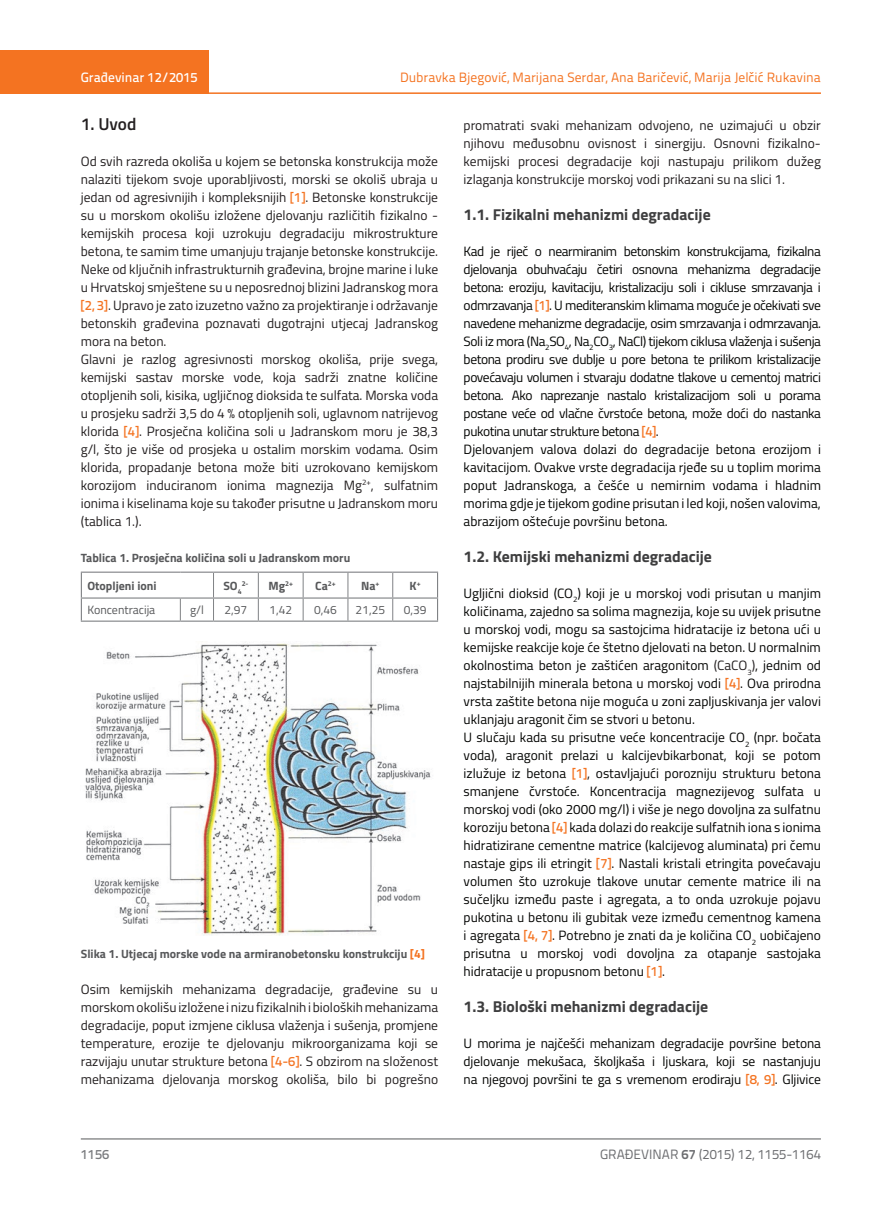
<style>
.page{position:relative;width:872px;height:1212px;background:#fff}
.page>*{position:absolute;margin:0;border:0;box-sizing:border-box;transform-origin:0 0}
.t1{font:600 17.25px "Titillium";color:#231f20}
.t2{font:700 15.75px "Titillium";color:#3e3e3f}
.t3{font:13.5px/18px "Titillium";color:#231f20;text-align:justify}
.t4{font:13.5px/18px "Titillium";color:#040503}
.t5{font:13.5px/18px "Titillium";letter-spacing:-.03em;color:#040503}
.t6{font:13.5px "Titillium Text 22 L";color:#f47321}
.t7{font:13.5px "Titillium Text 22 L";color:#6c6d70}
.t8{font:500 13.5px "Titillium Text 22 L";color:#fff}
.t9{font:500 13.5px "Titillium Text 22 L";color:#787a7d}
.t10{font:700 12px "Titillium";color:#57585a}
.t11{font:12px "Titillium";color:#57585a}
.t12{font:700 7.05px "Titillium";color:#57585a}
.s1{font-family:"Titillium Text 22 L";font-weight:500;color:#f47321}
.s2{color:#f47321}
.s3{color:#231f20}
.s4{font-weight:700}
</style>
<div class="page">
<div style="left:0;top:50px;width:208px;height:44px;background:#f47321"></div>
<hr style="left:0;top:92px;width:821px;height:2px;background:#f47321">
<hr style="left:81px;top:1139px;width:740px;height:1px;background:#57585a">
<svg style="left:180px;top:599px;width:1px;height:21px"></svg>
<svg style="left:213px;top:573px;width:1px;height:47px"></svg>
<svg style="left:258px;top:573px;width:1px;height:47px"></svg>
<svg style="left:303px;top:573px;width:1px;height:47px"></svg>
<svg style="left:348px;top:573px;width:1px;height:47px"></svg>
<svg style="left:392px;top:573px;width:1px;height:47px"></svg>
<hr style="left:81px;top:620px;width:99px;height:2px;background:#808285">
<hr style="left:180px;top:620px;width:33px;height:2px;background:#808285">
<hr style="left:213px;top:620px;width:45px;height:2px;background:#808285">
<hr style="left:258px;top:620px;width:45px;height:2px;background:#808285">
<hr style="left:303px;top:620px;width:45px;height:2px;background:#808285">
<hr style="left:348px;top:620px;width:45px;height:2px;background:#808285">
<hr style="left:393px;top:620px;width:45px;height:2px;background:#808285">
<hr style="left:81px;top:572px;width:99px;height:1px;background:#808285">
<svg style="left:81px;top:573px;width:1px;height:47px"></svg>
<hr style="left:180px;top:572px;width:33px;height:1px;background:#808285">
<hr style="left:213px;top:572px;width:45px;height:1px;background:#808285">
<hr style="left:258px;top:572px;width:45px;height:1px;background:#808285">
<hr style="left:303px;top:572px;width:45px;height:1px;background:#808285">
<hr style="left:348px;top:572px;width:45px;height:1px;background:#808285">
<hr style="left:393px;top:572px;width:45px;height:1px;background:#808285">
<svg style="left:437px;top:573px;width:1px;height:47px"></svg>
<hr style="left:81px;top:597px;width:99px;height:2px;background:#808285">
<hr style="left:180px;top:597px;width:33px;height:2px;background:#808285">
<hr style="left:213px;top:597px;width:45px;height:2px;background:#808285">
<hr style="left:258px;top:597px;width:45px;height:2px;background:#808285">
<hr style="left:303px;top:597px;width:45px;height:2px;background:#808285">
<hr style="left:348px;top:597px;width:45px;height:2px;background:#808285">
<hr style="left:393px;top:597px;width:45px;height:2px;background:#808285">
<img style="left:85px;top:641px;width:346px;height:295px">
<p class="t8" style="left:81px;top:67px;width:118px">Građevinar 12/2015</p>
<p class="t6" style="left:400px;top:68px;width:422px">Dubravka Bjegović, Marijana Serdar, Ana Baričević, Marija Jelčić Rukavina</p>
<p class="t1" style="left:81px;top:111px;width:57px">1. Uvod</p>
<p class="t3" style="left:81px;top:151px;width:359px;text-align:left">Od svih razreda okoliša u kojem se betonska konstrukcija može nalaziti tijekom svoje uporabljivosti, morski se okoliš ubraja u jedan od agresivnijih i kompleksnijih <span class="s1">[1]</span>. Betonske konstrukcije su u morskom okolišu izložene djelovanju različitih fizikalno - kemijskih procesa koji uzrokuju degradaciju mikrostrukture betona, te samim time umanjuju trajanje betonske konstrukcije.<br>Neke od ključnih infrastrukturnih građevina, brojne marine i luke u Hrvatskoj smještene su u neposrednoj blizini Jadranskog mora <span class="s1">[2, 3]</span>. Upravo je zato izuzetno važno za projektiranje i održavanje betonskih građevina poznavati dugotrajni utjecaj Jadranskog mora na beton.<br>Glavni je razlog agresivnosti morskog okoliša, prije svega, kemijski sastav morske vode, koja sadrži znatne količine otopljenih soli, kisika, ugljičnog dioksida te sulfata. Morska voda u prosjeku sadrži 3,5 do 4 % otopljenih soli, uglavnom natrijevog klorida <span class="s1">[4]</span>. Prosječna količina soli u Jadranskom moru je 38,3 g/l, što je više od prosjeka u ostalim morskim vodama. Osim klorida, propadanje betona može biti uzrokovano kemijskom korozijom induciranom ionima magnezija Mg<sup>2+</sup>, sulfatnim ionima i kiselinama koje su također prisutne u Jadranskom moru (tablica 1.).</p>
<p class="t10" style="left:81px;top:548px;width:271px">Tablica 1. Prosječna količina soli u Jadranskom moru</p>
<p class="t10" style="left:87px;top:576px;width:71px">Otopljeni ioni</p>
<p class="t10" style="left:223px;top:576px;width:20px">SO<sub>4</sub></p>
<p class="t12" style="left:242px;top:578px;width:8px">2-</p>
<p class="t10" style="left:268px;top:576px;width:26px">Mg<sup>2+</sup></p>
<p class="t10" style="left:315px;top:576px;width:22px">Ca<sup>2+</sup></p>
<p class="t10" style="left:361px;top:576px;width:20px">Na<sup>+</sup></p>
<p class="t10" style="left:409px;top:576px;width:13px">K<sup>+</sup></p>
<p class="t11" style="left:87px;top:601px;width:69px">Koncentracija</p>
<p class="t11" style="left:190px;top:601px;width:15px">g/l</p>
<p class="t11" style="left:224px;top:601px;width:24px">2,97</p>
<p class="t11" style="left:269px;top:601px;width:24px">1,42</p>
<p class="t11" style="left:314px;top:601px;width:24px">0,46</p>
<p class="t11" style="left:355px;top:601px;width:31px">21,25</p>
<p class="t11" style="left:404px;top:601px;width:24px">0,39</p>
<p class="t10" style="left:81px;top:945px;width:346px">Slika 1. Utjecaj morske vode na armiranobetonsku konstrukciju <span class="s2">[4]</span></p>
<p class="t3" style="left:81px;top:980px;width:359px">Osim kemijskih mehanizama degradacije, građevine su u morskom okolišu izložene i nizu fizikalnih i bioloških mehanizama degradacije, poput izmjene ciklusa vlaženja i sušenja, promjene temperature, erozije te djelovanju mikroorganizama koji se razvijaju unutar strukture betona <span class="s1">[4-6]</span>. S obzirom na složenost mehanizama djelovanja morskog okoliša, bilo bi pogrešno</p>
<p class="t3" style="left:463px;top:115px;width:359px">promatrati svaki mehanizam odvojeno, ne uzimajući u obzir njihovu međusobnu ovisnost i sinergiju. Osnovni fizikalno&shy;kemijski procesi degradacije koji nastupaju prilikom dužeg izlaganja konstrukcije morskoj vodi prikazani su na slici 1.</p>
<p class="t2" style="left:463px;top:202px;width:249px">1.1. Fizikalni mehanizmi degradacije</p>
<p class="t5" style="left:463px;top:241px;width:359px">Kad je riječ o nearmiranim betonskim konstrukcijama, fizikalna djelovanja obuhvaćaju četiri osnovna mehanizma degradacije betona: eroziju, kavitaciju, kristalizaciju soli i cikluse smrzavanja i odmrzavanja <span class="s1">[1]</span>. U mediteranskim klimama moguće je očekivati sve navedene mehanizme degradacije, osim smrzavanja i odmrzavanja.<br>Soli iz mora (Na<sub>2</sub>SO<sub>4</sub>, Na<sub>2</sub>CO<sub>3</sub>, NaCl) tijekom ciklusa vlaženja i sušenja betona prodiru sve dublje u pore betona te prilikom kristalizacije povećavaju volumen i stvaraju dodatne tlakove u cementoj matrici betona. Ako naprezanje nastalo kristalizacijom soli u porama postane veće od vlačne čvrstoće betona, može doći do nastanka pukotina unutar strukture betona <span class="s1">[4]</span>.<br>Djelovanjem valova dolazi do degradacije betona erozijom i kavitacijom. Ovakve vrste degradacija rjeđe su u toplim morima poput Jadranskoga, a češće u nemirnim vodama i hladnim morima gdje je tijekom godine prisutan i led koji, nošen valovima, abrazijom oštećuje površinu betona.</p>
<p class="t2" style="left:463px;top:544px;width:250px">1.2. Kemijski mehanizmi degradacije</p>
<p class="t4" style="left:463px;top:583px;width:359px">Ugljični dioksid (CO<sub>2</sub>) koji je u morskoj vodi prisutan u manjim količinama, zajedno sa solima magnezija, koje su uvijek prisutne u morskoj vodi, mogu sa sastojcima hidratacije iz betona ući u kemijske reakcije koje će štetno djelovati na beton. U normalnim okolnostima beton je zaštićen aragonitom <span class="s3">(CaCO</span><sub>3</sub><span class="s3">)</span>, jednim od najstabilnijih minerala betona u morskoj vodi <span class="s1">[4]</span>. Ova prirodna vrsta zaštite betona nije moguća u zoni zapljuskivanja jer valovi uklanjaju aragonit čim se stvori u betonu.<br>U slučaju kada su prisutne veće koncentracije CO<sub>2</sub> (npr. bočata voda), aragonit prelazi u kalcijevbikarbonat, koji se potom izlužuje iz betona <span class="s1">[1]</span>, ostavljajući porozniju strukturu betona smanjene čvrstoće. Koncentracija magnezijevog sulfata u morskoj vodi (oko 2000 mg/l) i više je nego dovoljna za sulfatnu koroziju betona <span class="s1">[4]</span> kada dolazi do reakcije sulfatnih iona s ionima hidratizirane cementne matrice (kalcijevog aluminata) pri čemu nastaje gips ili etringit <span class="s1">[7]</span>. Nastali kristali etringita povećavaju volumen što uzrokuje tlakove unutar cemente matrice ili na sučeljku između paste i agregata, a to onda uzrokuje pojavu pukotina u betonu ili gubitak veze između cementnog kamena i agregata <span class="s1">[4, 7]</span>. Potrebno je znati da je količina CO<sub>2</sub> uobičajeno prisutna u morskoj vodi dovoljna za otapanje sastojaka hidratacije u propusnom betonu <span class="s1">[1]</span>.</p>
<p class="t2" style="left:463px;top:995px;width:246px">1.3. Biološki mehanizmi degradacije</p>
<p class="t4" style="left:463px;top:1034px;width:359px;text-align:justify">U morima je najčešći mehanizam degradacije površine betona djelovanje mekušaca, školjkaša i ljuskara, koji se nastanjuju na njegovoj površini te ga s vremenom erodiraju <span class="s1">[8, 9]</span>. Gljivice</p>
<p class="t9" style="left:81px;top:1144px;width:30px">1156</p>
<p class="t7" style="left:600px;top:1144px;width:222px">GRAĐEVINAR <span class="s4">67</span> (2015) 12, 1155-1164</p>
</div>
